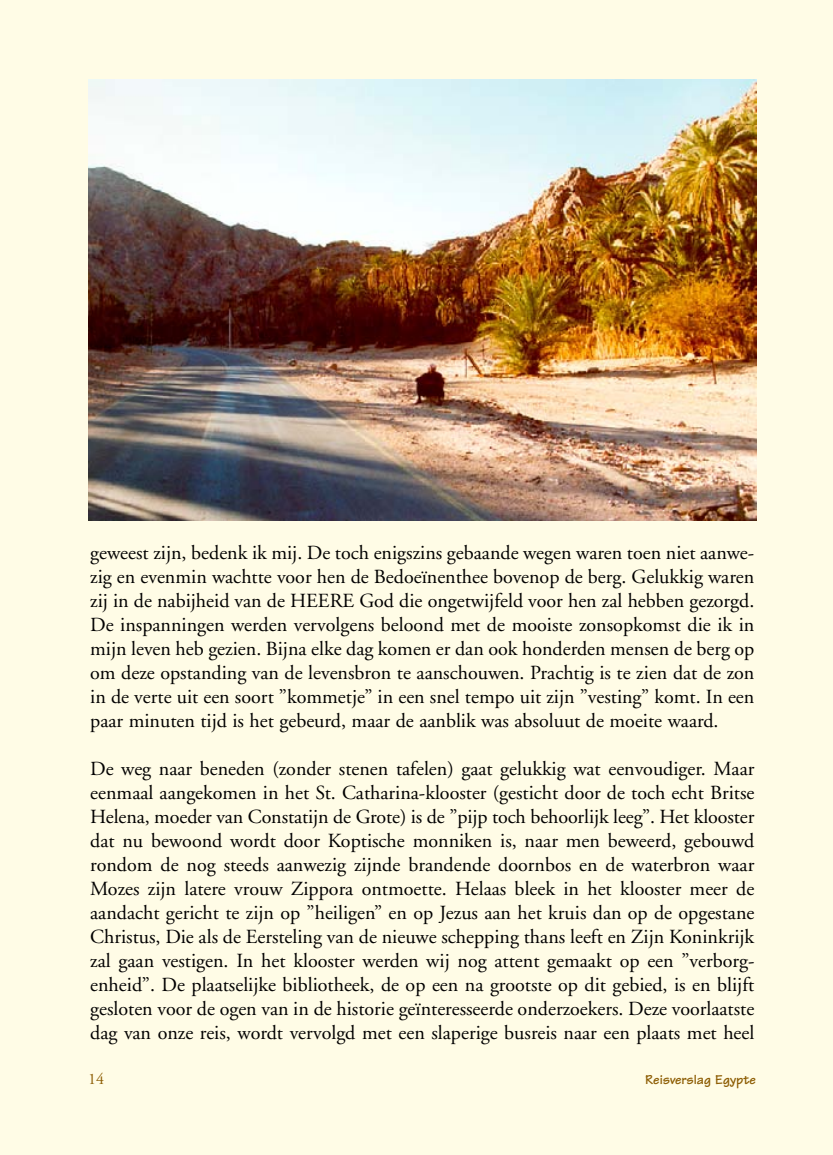
<style>
.page{position:relative;width:833px;height:1155px;background:#fff}
.page>*{position:absolute;margin:0;border:0;box-sizing:border-box;transform-origin:0 0}
.t1{font:20px/24px "Adobe Garamond";color:#000;text-align:justify}
.t2{font:16px "Adobe Garamond";color:#8d5d04}
.t3{font:700 14px "Tekton";color:#8d5d04}
</style>
<div class="page">
<div style="left:0;top:0;width:832px;height:1155px;background:#fffce6"></div>
<img style="left:88px;top:80px;width:668px;height:440px">
<p class="t1" style="left:90px;top:541px;width:665px">geweest zijn, bedenk ik mij. De toch enigszins gebaande wegen waren toen niet aanwe&shy;zig en evenmin wachtte voor hen de Bedoeïnenthee bovenop de berg. Gelukkig waren zij in de nabijheid van de HEERE God die ongetwijfeld voor hen zal hebben gezorgd.<br>De inspanningen werden vervolgens beloond met de mooiste zonsopkomst die ik in mijn leven heb gezien. Bijna elke dag komen er dan ook honderden mensen de berg op om deze opstanding van de levensbron te aanschouwen. Prachtig is te zien dat de zon in de verte uit een soort ”kommetje” in een snel tempo uit zijn ”vesting” komt. In een paar minuten tijd is het gebeurd, maar de aanblik was absoluut de moeite waard.</p>
<p class="t1" style="left:90px;top:757px;width:665px">De weg naar beneden (zonder stenen tafelen) gaat gelukkig wat eenvoudiger. Maar eenmaal aangekomen in het St. Catharina-klooster (gesticht door de toch echt Britse Helena, moeder van Constatijn de Grote) is de ”pijp toch behoorlijk leeg”. Het klooster dat nu bewoond wordt door Koptische monniken is, naar men beweerd, gebouwd rondom de nog steeds aanwezig zijnde brandende doornbos en de waterbron waar Mozes zijn latere vrouw Zippora ontmoette. Helaas bleek in het klooster meer de aandacht gericht te zijn op ”heiligen” en op Jezus aan het kruis dan op de opgestane Christus, Die als de Eersteling van de nieuwe schepping thans leeft en Zijn Koninkrijk zal gaan vestigen. In het klooster werden wij nog attent gemaakt op een ”verborg&shy;enheid”. De plaatselijke bibliotheek, de op een na grootste op dit gebied, is en blijft gesloten voor de ogen van in de historie geïnteresseerde onderzoekers. Deze voorlaatste dag van onze reis, wordt vervolgd met een slaperige busreis naar een plaats met heel</p>
<p class="t2" style="left:88px;top:1070px;width:17px">14</p>
<p class="t3" style="left:645px;top:1071px;width:112px">Reisverslag Egypte</p>
</div>
